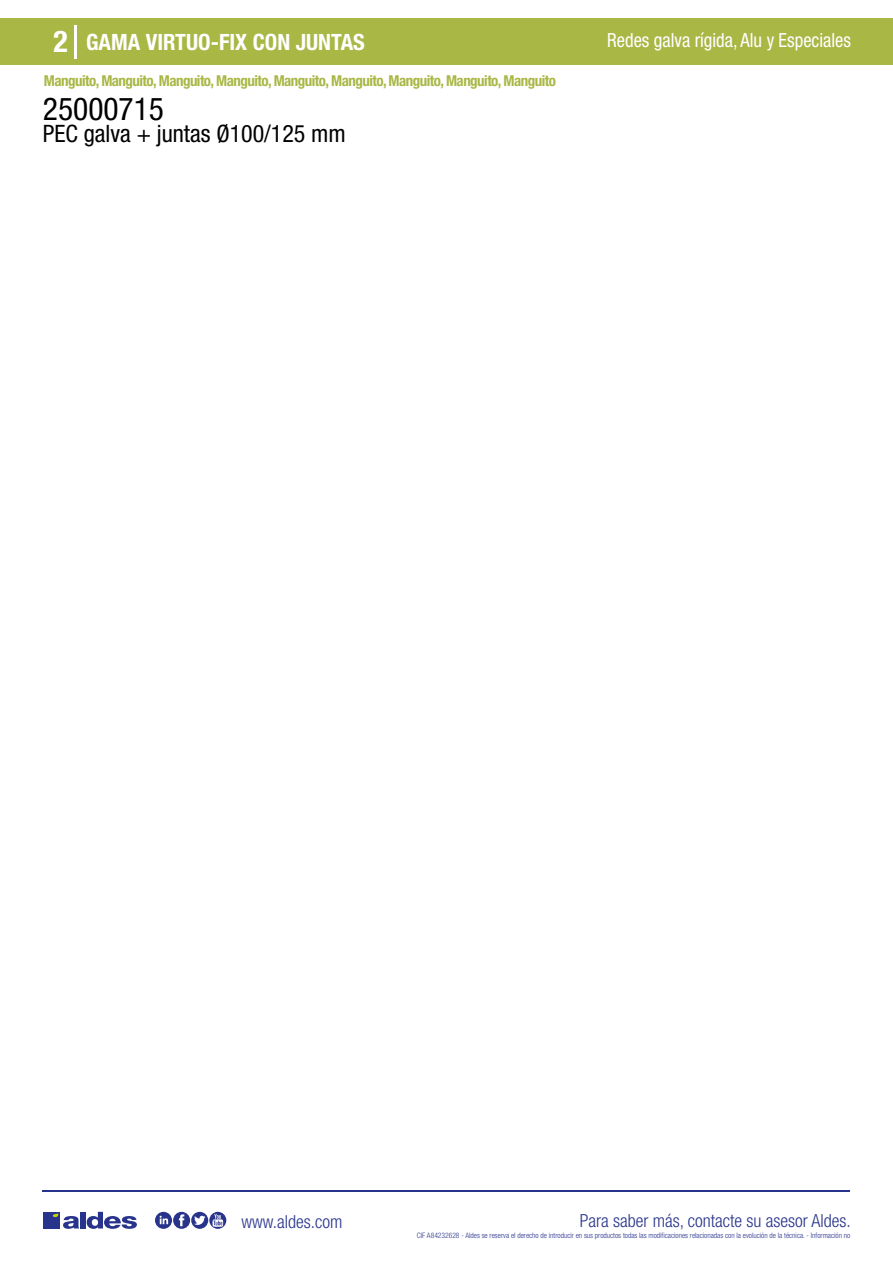
<style>
.page{position:relative;width:893px;height:1263px;background:#fff}
.page>*{position:absolute;margin:0;border:0;box-sizing:border-box;transform-origin:0 0}
.t1{font:condensed 31.5px "Helvetica Neue LT Std";color:#000}
.t2{font:700 condensed 30px "Helvetica Neue LT Std";color:#fff}
.t3{font:condensed 24px "Helvetica Neue LT Std";color:#000}
.t4{font:700 condensed 22.5px "Helvetica Neue LT Std";color:#fff}
.t5{font:condensed 19.5px "Helvetica Neue LT Std";color:#fff;scale:.95 1}
.t6{font:300 condensed 18px "Helvetica Neue";color:#28348b}
.t7{font:700 condensed 15px "Helvetica Neue LT Std";letter-spacing:-.035em;color:#a9b745}
.t8{font:300 condensed 7.5px "Helvetica Neue";color:#28348b}
</style>
<div class="page">
<div style="left:0;top:18px;width:893px;height:46px;background:#a9b745"></div>
<hr style="left:74px;top:25px;width:2px;height:33px;background:#fff">
<hr style="left:43px;top:1190px;width:807px;height:1px;background:#28348b">
<svg style="left:155px;top:1212px;width:71px;height:17px"></svg>
<div style="left:43px;top:1212px;width:17px;height:16px;background:#28348b"></div>
<div style="left:80px;top:1212px;width:6px;height:16px;background:#28348b"></div>
<svg style="left:87px;top:1212px;width:50px;height:17px"></svg>
<svg style="left:53px;top:1213px;width:26px;height:16px"></svg>
<h2 class="t2" style="left:54px;top:24px;width:16px">2</h2>
<h3 class="t4" style="left:86px;top:28px;width:280px">GAMA VIRTUO-FIX CON JUNTAS</h3>
<h3 class="t5" style="left:607px;top:29px;width:258px">Redes galva rígida, Alu y Especiales</h3>
<h3 class="t7" style="left:44px;top:71px;width:513px">Manguito, Manguito, Manguito, Manguito, Manguito, Manguito, Manguito, Manguito, Manguito</h3>
<h1 class="t1" style="left:43px;top:91px;width:122px">25000715</h1>
<h3 class="t3" style="left:43px;top:120px;width:304px">PEC galva + juntas Ø100/125 mm</h3>
<h3 class="t6" style="left:241px;top:1211px;width:102px">www.aldes.com</h3>
<h3 class="t6" style="left:580px;top:1211px;width:272px">Para saber más, contacte su asesor Aldes.</h3>
<p class="t8" style="left:417px;top:1230px;width:435px">CIF A84232628 - Aldes se reserva el derecho de introducir en sus productos todas las modificaciones relacionadas con la evolución de la técnica. - Información no</p>
</div>
